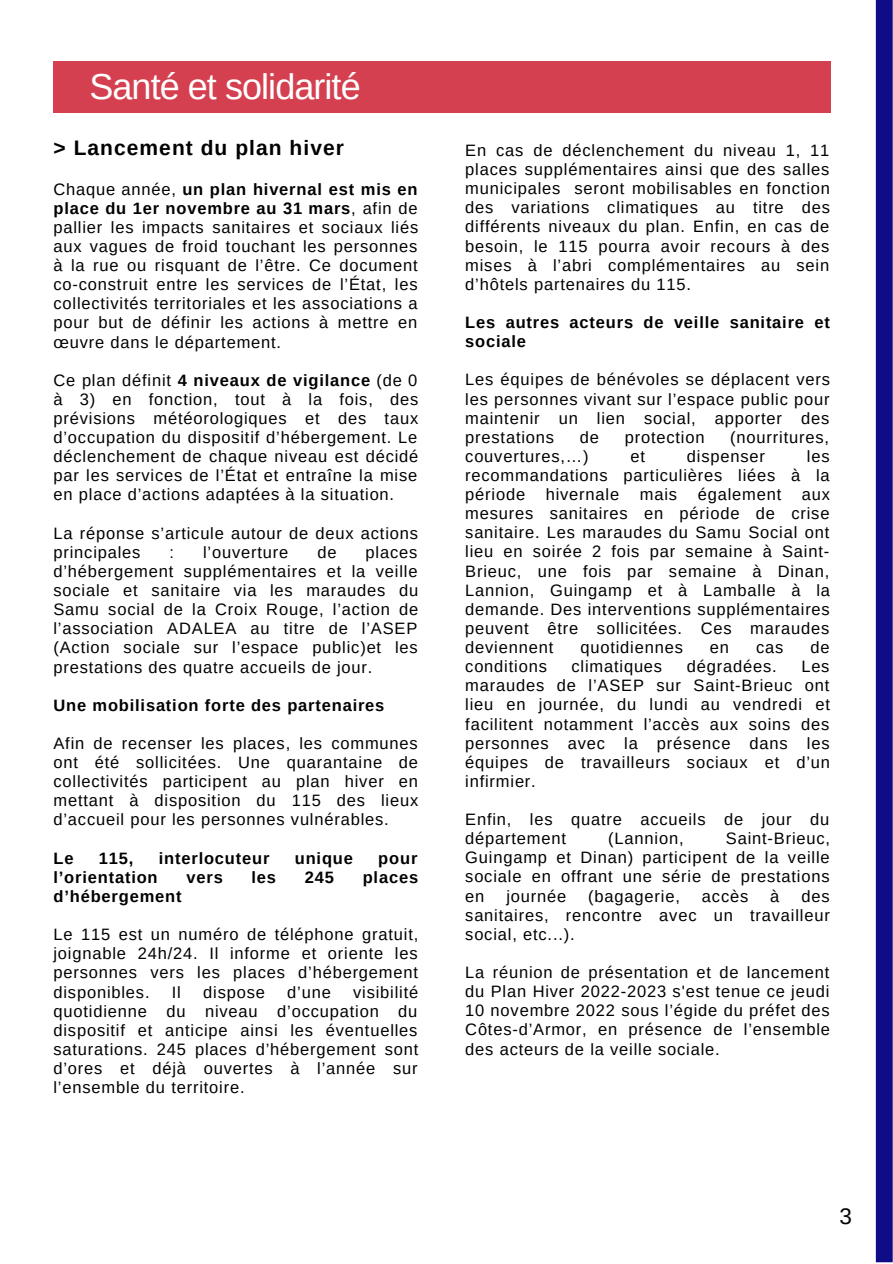
<style>
.page{position:relative;width:893px;height:1264px;background:#fff}
.page>*{position:absolute;margin:0;border:0;box-sizing:border-box;transform-origin:0 0}
.t1{font:36px "Arimo";letter-spacing:-.025em;color:#fff}
.t2{font:22.5px "Arimo";color:#000}
.t3{font:700 21px "Arimo";letter-spacing:.05em;color:#000}
.t4{font:16.5px/19px "Arimo";letter-spacing:.05em;color:#000;text-align:justify}
.t5{font:700 16.5px/19px "Arimo";letter-spacing:.05em;color:#000}
.s1{font-weight:700}
</style>
<div class="page">
<div style="left:875px;top:0;width:17px;height:1262px;background:#0f0c88"></div>
<div style="left:54px;top:61px;width:776px;height:52px;background:#d54050"></div>
<h1 class="t1" style="left:89px;top:67px;width:273px">Santé et solidarité</h1>
<p class="t3" style="left:53px;top:136px;width:292px">&gt; Lancement du plan hiver</p>
<p class="t4" style="left:53px;top:179px;width:366px">Chaque année, <span class="s1">un plan hivernal est mis en place du 1er novembre au 31 mars</span>, afin de pallier les impacts sanitaires et sociaux liés aux vagues de froid touchant les personnes à la rue ou risquant de l’être. Ce document co-construit entre les services de l’État, les collectivités territoriales et les associations a pour but de définir les actions à mettre en œuvre dans le département.</p>
<p class="t4" style="left:53px;top:370px;width:366px">Ce plan définit <span class="s1">4 niveaux de vigilance</span> (de 0 à 3) en fonction, tout à la fois, des prévisions météorologiques et des taux d’occupation du dispositif d’hébergement. Le déclenchement de chaque niveau est décidé par les services de l’État et entraîne la mise en place d’actions adaptées à la situation.</p>
<p class="t4" style="left:53px;top:523px;width:366px">La réponse s’articule autour de deux actions principales</p>
<p class="t4" style="left:53px;top:542px;width:366px;text-indent:312px">places d’hébergement supplémentaires et la veille sociale et sanitaire via les maraudes du Samu social de la Croix Rouge, l’action de l’association ADALEA au titre de l’ASEP (Action sociale sur l’espace public)et les prestations des quatre accueils de jour.</p>
<p class="t5" style="left:53px;top:695px;width:332px">Une mobilisation forte des partenaires</p>
<p class="t4" style="left:53px;top:733px;width:366px">Afin de recenser les places, les communes ont été sollicitées. Une quarantaine de collectivités participent au plan hiver en mettant à disposition du 115 des lieux d’accueil pour les personnes vulnérables.</p>
<p class="t5" style="left:53px;top:848px;width:22px">Le</p>
<p class="t5" style="left:99px;top:848px;width:36px">115,</p>
<p class="t5" style="left:159px;top:848px;width:112px">interlocuteur</p>
<p class="t5" style="left:295px;top:848px;width:60px">unique</p>
<p class="t5" style="left:378px;top:848px;width:41px">pour</p>
<p class="t5" style="left:53px;top:867px;width:106px">l’orientation</p>
<p class="t5" style="left:186px;top:867px;width:38px">vers</p>
<p class="t5" style="left:251px;top:867px;width:26px">les</p>
<p class="t5" style="left:305px;top:867px;width:31px">245</p>
<p class="t5" style="left:363px;top:867px;width:57px">places</p>
<p class="t5" style="left:53px;top:886px;width:129px">d’hébergement</p>
<p class="t4" style="left:53px;top:924px;width:366px">Le 115 est un numéro de téléphone gratuit, joignable 24h/24. Il informe et oriente les personnes vers les places d’hébergement disponibles.</p>
<p class="t4" style="left:169px;top:542px;width:6px">:</p>
<p class="t4" style="left:203px;top:542px;width:87px">l’ouverture</p>
<p class="t4" style="left:317px;top:542px;width:21px">de</p>
<p class="t4" style="left:53px;top:982px;width:366px;text-indent:299px">visibilité quotidienne du niveau d’occupation du dispositif et anticipe ainsi les éventuelles saturations. 245 places d’hébergement sont d’ores et déjà ouvertes à l’année sur l’ensemble du territoire.</p>
<p class="t4" style="left:172px;top:982px;width:11px">Il</p>
<p class="t4" style="left:203px;top:982px;width:63px">dispose</p>
<p class="t4" style="left:287px;top:982px;width:45px">d’une</p>
<p class="t4" style="left:465px;top:141px;width:366px">En cas de déclenchement du niveau 1, 11 places supplémentaires ainsi que des salles municipales seront mobilisables en fonction des variations climatiques au titre des différents niveaux du plan. Enfin, en cas de besoin, le 115 pourra avoir recours à des mises à l’abri complémentaires au sein d’hôtels partenaires du 115.</p>
<p class="t5" style="left:465px;top:313px;width:366px">Les autres acteurs de veille sanitaire et sociale</p>
<p class="t4" style="left:465px;top:370px;width:366px">Les équipes de bénévoles se déplacent vers les personnes vivant sur l’espace public pour maintenir un lien social, apporter des prestations</p>
<p class="t4" style="left:580px;top:427px;width:21px">de</p>
<p class="t4" style="left:624px;top:427px;width:81px">protection</p>
<p class="t4" style="left:730px;top:427px;width:100px">(nourritures,</p>
<p class="t4" style="left:465px;top:446px;width:125px">couvertures,…)</p>
<p class="t4" style="left:630px;top:446px;width:16px">et</p>
<p class="t4" style="left:687px;top:446px;width:80px">dispenser</p>
<p class="t4" style="left:465px;top:446px;width:366px;text-indent:341px">les recommandations particulières liées à la période hivernale mais également aux mesures sanitaires en période de crise sanitaire. Les maraudes du Samu Social ont lieu en soirée 2 fois par semaine à Saint-Brieuc, une fois par semaine à Dinan, Lannion, Guingamp et à Lamballe à la demande. Des interventions supplémentaires peuvent être sollicitées. Ces maraudes deviennent</p>
<p class="t4" style="left:580px;top:638px;width:104px">quotidiennes</p>
<p class="t4" style="left:710px;top:638px;width:21px">en</p>
<p class="t4" style="left:756px;top:638px;width:29px">cas</p>
<p class="t4" style="left:810px;top:638px;width:21px">de</p>
<p class="t4" style="left:465px;top:657px;width:83px">conditions</p>
<p class="t4" style="left:571px;top:657px;width:92px">climatiques</p>
<p class="t4" style="left:686px;top:657px;width:91px">dégradées.</p>
<p class="t4" style="left:465px;top:657px;width:366px;text-indent:336px">Les maraudes de l’ASEP sur Saint-Brieuc ont lieu en journée, du lundi au vendredi et facilitent notamment l’accès aux soins des personnes avec la présence dans les équipes de travailleurs sociaux et d’un infirmier.</p>
<p class="t4" style="left:465px;top:809px;width:365px">Enfin, les quatre accueils de jour du département</p>
<p class="t4" style="left:465px;top:829px;width:366px;text-indent:260px">Saint-Brieuc, Guingamp et Dinan) participent de la veille sociale en offrant une série de prestations en</p>
<p class="t4" style="left:608px;top:829px;width:77px">(Lannion,</p>
<p class="t4" style="left:506px;top:886px;width:61px">journée</p>
<p class="t4" style="left:588px;top:886px;width:93px">(bagagerie,</p>
<p class="t4" style="left:702px;top:886px;width:48px">accès</p>
<p class="t4" style="left:770px;top:886px;width:11px">à</p>
<p class="t4" style="left:465px;top:886px;width:366px;text-indent:336px">des sanitaires, rencontre avec un travailleur social, etc...).</p>
<p class="t4" style="left:465px;top:962px;width:366px">La réunion de présentation et de lancement du Plan Hiver 2022-2023 s'est tenue ce jeudi 10 novembre 2022 sous l’égide du préfet des Côtes-d’Armor, en présence de l’ensemble des acteurs de la veille sociale.</p>
<h2 class="t2" style="left:839px;top:1203px;width:14px">3</h2>
</div>
